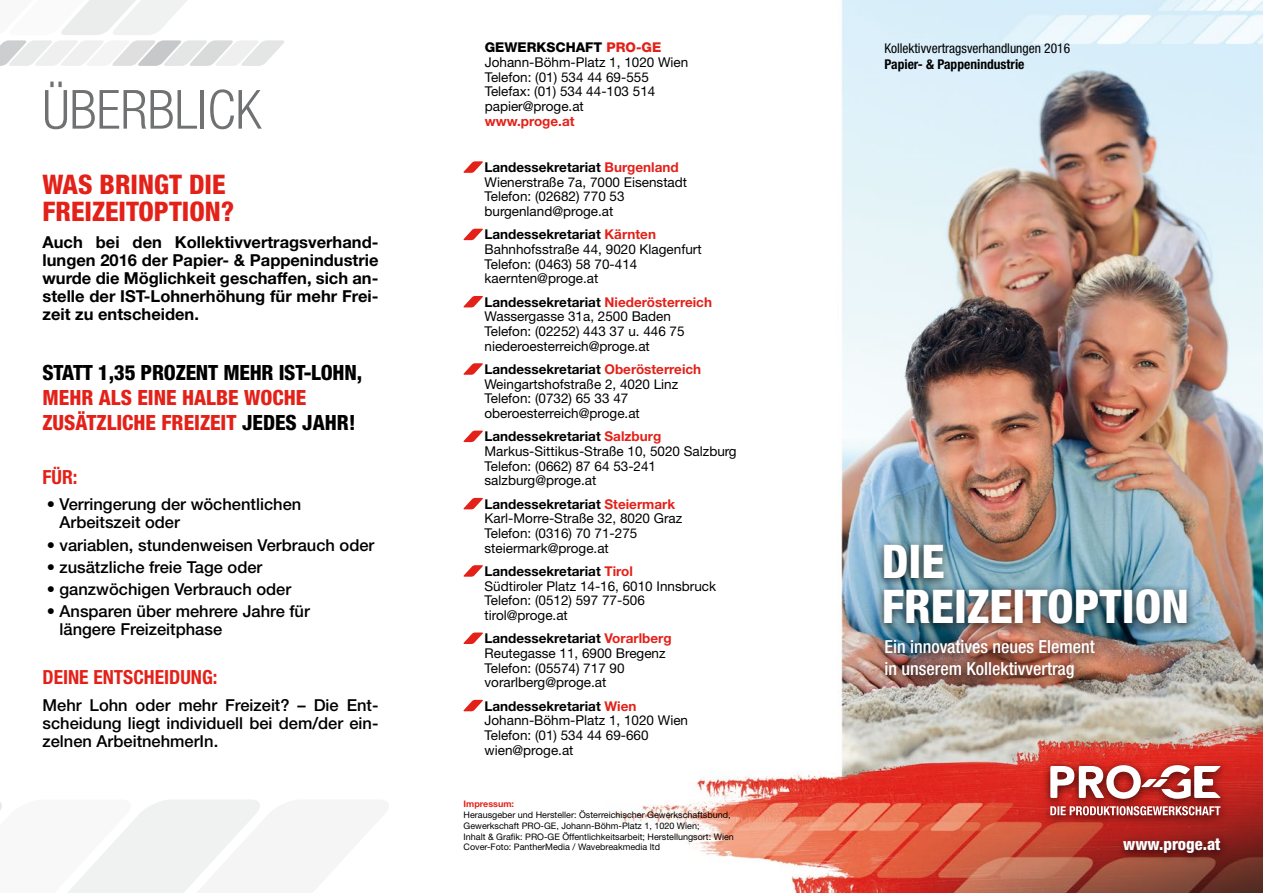
<style>
.page{position:relative;width:1263px;height:893px;background:#fff}
.page>*{position:absolute;margin:0;border:0;box-sizing:border-box;transform-origin:0 0}
.t1{font:300 condensed 54px "Helvetica Neue LT Std";color:#707172}
.t2{font:800 condensed 46.5px/45px "Helvetica Neue LT Std";color:#fff}
.t3{font:800 condensed 27px/27px "Helvetica Neue LT Std";color:#e32119}
.t4{font:800 condensed 21px/25.2px "Helvetica Neue LT Std";color:#e32119}
.t5{font:800 condensed 21px "Helvetica Neue LT Std";letter-spacing:-.01em;color:#000}
.t6{font:700 condensed 19.5px "Helvetica Neue LT Std";color:#e32119}
.t7{font:500 condensed 18px/21.6px "Helvetica Neue LT Std";color:#fff}
.t8{font:500 16.5px/18px "Helvetica Neue LT Std";color:#000}
.t9{font:700 16.5px/18px "Helvetica Neue LT Std";color:#000;text-align:justify}
.t10{font:800 condensed 16.5px "Helvetica Neue LT Std";color:#fff}
.t11{font:13.5px/14.7px "Helvetica Neue LT Std";color:#000}
.t12{font:condensed 13.5px "Helvetica Neue LT Std";color:#000}
.t13{font:700 condensed 13.5px "Helvetica Neue LT Std";color:#000}
.t14{font:700 13.5px "Helvetica Neue LT Std";color:#e32119}
.t15{font:9px/10.8px "Helvetica Neue LT Std";color:#000}
.t16{font:700 9px "Helvetica Neue LT Std";color:#e32119}
.s1{color:#000}
.s2{font-weight:800}
.s3{font-weight:800;color:#e32119}
.s4{font-weight:700}
.s5{font-weight:700;color:#e32119}
</style>
<div class="page">
<img style="left:463px;top:0;width:800px;height:893px">
<svg style="left:0;top:800px;width:260px;height:93px"></svg>
<svg style="left:0;top:0;width:284px;height:66px"></svg>
<div style="left:1041px;top:758px;width:188px;height:68px;background:#000;opacity:.75"></div>
<svg style="left:1050px;top:765px;width:171px;height:34px"></svg>
<svg style="left:1050px;top:806px;width:170px;height:9px"></svg>
<div style="left:875px;top:538px;width:320px;height:97px;background:#000;opacity:.75"></div>
<div style="left:1115px;top:832px;width:114px;height:33px;background:#000;opacity:.75"></div>
<div style="left:876px;top:633px;width:227px;height:56px;background:#000;opacity:.75"></div>
<svg style="left:463px;top:161px;width:20px;height:12px"></svg>
<svg style="left:463px;top:229px;width:20px;height:11px"></svg>
<svg style="left:463px;top:296px;width:20px;height:11px"></svg>
<svg style="left:463px;top:363px;width:20px;height:12px"></svg>
<svg style="left:463px;top:431px;width:20px;height:11px"></svg>
<svg style="left:463px;top:498px;width:20px;height:11px"></svg>
<svg style="left:463px;top:565px;width:20px;height:12px"></svg>
<svg style="left:463px;top:632px;width:20px;height:12px"></svg>
<svg style="left:463px;top:700px;width:20px;height:11px"></svg>
<h1 class="t1" style="left:43px;top:79px;width:220px">ÜBERBLICK</h1>
<h3 class="t3" style="left:43px;top:170px;width:193px">WAS BRINGT DIE<br>FREIZEITOPTION?</h3>
<p class="t9" style="left:43px;top:232px;width:337px">Auch bei den Kollektivvertragsverhand&shy;lungen 2016 der Papier- &amp; Pappenindustrie wurde die Möglichkeit geschaffen, sich an&shy;stelle der IST-Lohnerhöhung für mehr Frei&shy;zeit zu entscheiden.</p>
<h3 class="t5" style="left:43px;top:359px;width:321px">STATT 1,35 PROZENT MEHR IST-LOHN,</h3>
<h3 class="t4" style="left:43px;top:385px;width:315px">MEHR ALS EINE HALBE WOCHE<br>ZUSÄTZLICHE FREIZEIT <span class="s1">JEDES JAHR!</span></h3>
<h3 class="t6" style="left:43px;top:465px;width:37px">FÜR:</h3>
<p class="t8" style="left:60px;top:495px;width:243px;text-indent:-13px">• Verringerung der wöchentlichen<br>Arbeitszeit oder</p>
<p class="t8" style="left:47px;top:535px;width:329px">• variablen, stundenweisen Verbrauch oder</p>
<p class="t8" style="left:47px;top:558px;width:217px">• zusätzliche freie Tage oder</p>
<p class="t8" style="left:47px;top:580px;width:246px">• ganzwöchigen Verbrauch oder</p>
<p class="t8" style="left:60px;top:602px;width:252px;text-indent:-13px">• Ansparen über mehrere Jahre für längere Freizeitphase</p>
<h3 class="t6" style="left:43px;top:665px;width:177px">DEINE ENTSCHEIDUNG:</h3>
<p class="t8" style="left:43px;top:695px;width:337px;text-align:justify">Mehr Lohn oder mehr Freizeit? – Die Ent&shy;scheidung liegt individuell bei dem/der ein&shy;zelnen ArbeitnehmerIn.</p>
<p class="t11" style="left:485px;top:40px;width:205px"><span class="s2">GEWERKSCHAFT</span> <span class="s3">PRO-GE<br></span>Johann-Böhm-Platz 1, 1020 Wien<br>Telefon: (01) 534 44 69-555<br>Telefax: (01) 534 44-103 514 papier@proge.at</p>
<p class="t14" style="left:485px;top:113px;width:91px">www.proge.at</p>
<p class="t11" style="left:484px;top:160px;width:204px"><span class="s4">Landessekretariat</span> <span class="s5">Burgenland<br></span>Wienerstraße 7a, 7000 Eisenstadt<br>Telefon: (02682) 770 53 burgenland@proge.at</p>
<p class="t11" style="left:484px;top:227px;width:219px"><span class="s4">Landessekretariat</span> <span class="s5">Kärnten<br></span>Bahnhofsstraße 44, 9020 Klagenfurt<br>Telefon: (0463) 58 70-414 kaernten@proge.at</p>
<p class="t11" style="left:484px;top:294px;width:229px"><span class="s4">Landessekretariat</span> <span class="s5">Niederösterreich<br></span>Wassergasse 31a, 2500 Baden<br>Telefon: (02252) 443 37 u. 446 75 niederoesterreich@proge.at</p>
<p class="t11" style="left:484px;top:362px;width:218px"><span class="s4">Landessekretariat</span> <span class="s5">Oberösterreich<br></span>Weingartshofstraße 2, 4020 Linz<br>Telefon: (0732) 65 33 47 oberoesterreich@proge.at</p>
<p class="t11" style="left:484px;top:429px;width:254px"><span class="s4">Landessekretariat</span> <span class="s5">Salzburg<br></span>Markus-Sittikus-Straße 10, 5020 Salzburg<br>Telefon: (0662) 87 64 53-241 salzburg@proge.at</p>
<p class="t11" style="left:484px;top:496px;width:199px"><span class="s4">Landessekretariat</span> <span class="s5">Steiermark<br></span>Karl-Morre-Straße 32, 8020 Graz<br>Telefon: (0316) 70 71-275 steiermark@proge.at</p>
<p class="t11" style="left:484px;top:564px;width:233px"><span class="s4">Landessekretariat</span> <span class="s5">Tirol<br></span>Südtiroler Platz 14-16, 6010 Innsbruck<br>Telefon: (0512) 597 77-506 tirol@proge.at</p>
<p class="t11" style="left:484px;top:631px;width:189px"><span class="s4">Landessekretariat</span> <span class="s5">Vorarlberg<br></span>Reutegasse 11, 6900 Bregenz<br>Telefon: (05574) 717 90 vorarlberg@proge.at</p>
<p class="t11" style="left:484px;top:698px;width:205px"><span class="s4">Landessekretariat</span> <span class="s5">Wien<br></span>Johann-Böhm-Platz 1, 1020 Wien<br>Telefon: (01) 534 44 69-660 wien@proge.at</p>
<p class="t16" style="left:463px;top:798px;width:52px">Impressum:</p>
<p class="t15" style="left:463px;top:809px;width:272px">Herausgeber und Hersteller: Österreichischer Gewerkschaftsbund, Gewerkschaft PRO-GE, Johann-Böhm-Platz 1, 1020 Wien;<br>Inhalt &amp; Grafik: PRO-GE Öffentlichkeitsarbeit; Herstellungsort: Wien Cover-Foto: PantherMedia / Wavebreakmedia ltd</p>
<p class="t12" style="left:884px;top:40px;width:187px">Kollektivvertragsverhandlungen 2016</p>
<p class="t13" style="left:884px;top:56px;width:142px">Papier- &amp; Pappenindustrie</p>
<h2 class="t2" style="left:882px;top:538px;width:309px">DIE<br>FREIZEITOPTION</h2>
<h3 class="t7" style="left:884px;top:636px;width:212px">Ein innovatives neues Element in unserem Kollektivvertrag</h3>
<p class="t10" style="left:1123px;top:834px;width:99px">www.proge.at</p>
</div>
